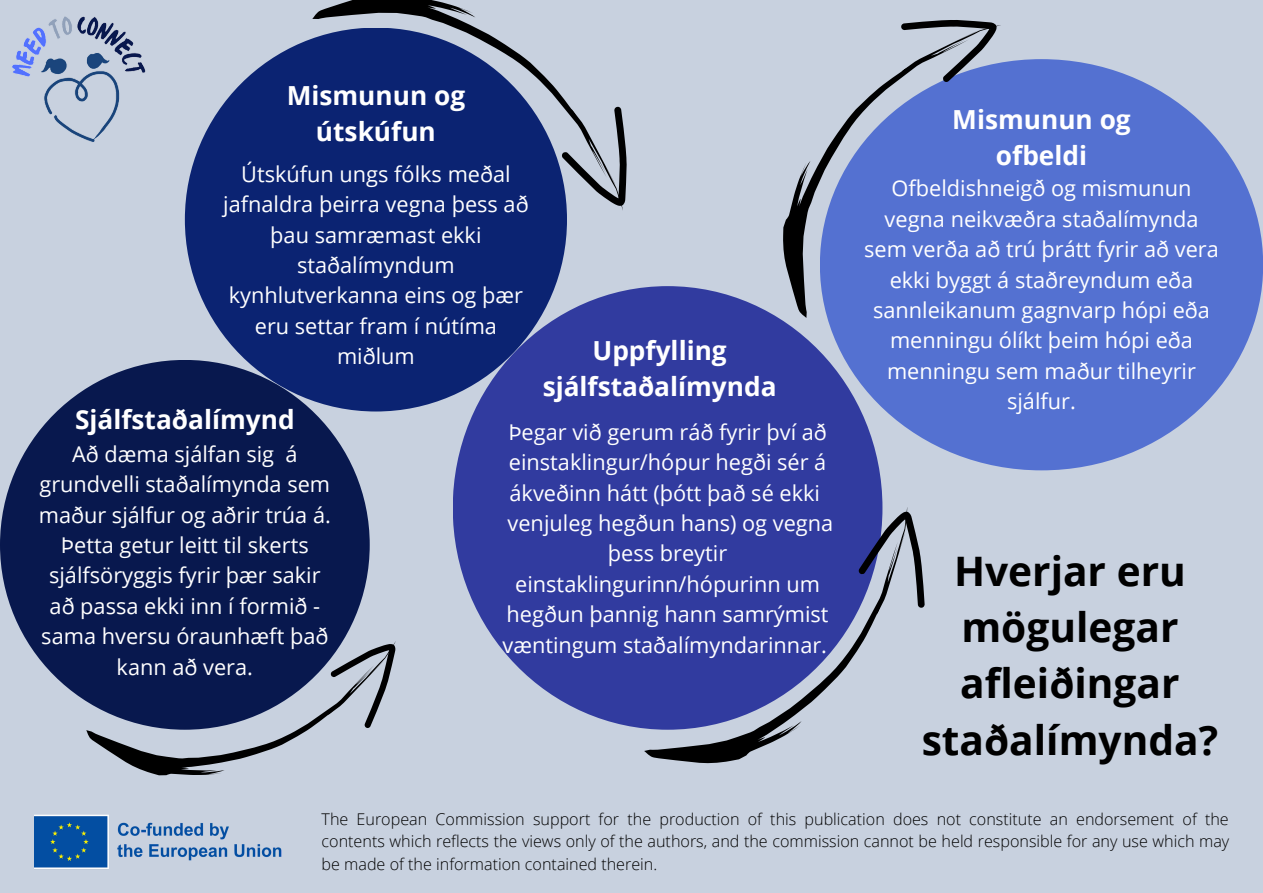
<style>
.page{position:relative;width:1263px;height:893px;background:#c8d1df}
.page>*{position:absolute;margin:0;border:0;box-sizing:border-box;transform-origin:0 0}
.t1{font:700 40.65px/56.4px "Open Sans";color:#000;text-align:center}
.t2{font:700 26.25px/36.6px "Open Sans";color:#fff;text-align:center}
.t3{font:21.75px/30.4px "Open Sans";color:#fff;text-align:center}
.t4{font:300 16.12px/22.5px "Open Sans";color:#000;text-align:justify}
</style>
<div class="page">
<div style="left:0;top:360px;width:370px;height:369px;background:#08184e;border-radius:50%"></div>
<div style="left:185px;top:28px;width:382px;height:383px;background:#0b2372;border-radius:50%"></div>
<div style="left:453px;top:286px;width:429px;height:443px;background:#313b9f;border-radius:50%"></div>
<div style="left:820px;top:59px;width:443px;height:411px;background:#5471d1;border-radius:50%"></div>
<svg style="left:158px;top:640px;width:238px;height:136px;fill:#08184e"></svg>
<svg style="left:73px;top:692px;width:85px;height:83px"></svg>
<svg style="left:327px;top:642px;width:69px;height:92px"></svg>
<svg style="left:413px;top:0;width:210px;height:211px"></svg>
<svg style="left:288px;top:0;width:125px;height:49px"></svg>
<svg style="left:553px;top:94px;width:74px;height:114px"></svg>
<img style="left:12px;top:16px;width:134px;height:126px">
<svg style="left:753px;top:506px;width:155px;height:245px"></svg>
<svg style="left:615px;top:711px;width:138px;height:53px"></svg>
<svg style="left:848px;top:509px;width:77px;height:115px"></svg>
<svg style="left:786px;top:25px;width:216px;height:194px"></svg>
<svg style="left:721px;top:219px;width:115px;height:123px"></svg>
<svg style="left:888px;top:20px;width:111px;height:71px"></svg>
<img style="left:34px;top:814px;width:248px;height:55px">
<p class="t2" style="left:287px;top:76px;width:180px">Mismunun og útskúfun</p>
<p class="t3" style="left:223px;top:158px;width:307px">Útskúfun ungs fólks meðal jafnaldra þeirra vegna þess að þau samræmast ekki staðalímyndum kynhlutverkanna eins og þær eru settar fram í nútíma miðlum</p>
<p class="t2" style="left:543px;top:331px;width:235px">Uppfylling sjálfstaðalímynda</p>
<p class="t2" style="left:75px;top:400px;width:221px">Sjálfstaðalímynd</p>
<p class="t3" style="left:39px;top:438px;width:294px">Að dæma sjálfan sig á grundvelli staðalímynda sem maður sjálfur og aðrir trúa á.<br>Þetta getur leitt til skerts sjálfsöryggis fyrir þær sakir að passa ekki inn í formið - sama hversu óraunhæft það kann að vera.</p>
<p class="t3" style="left:502px;top:416px;width:332px">Þegar við gerum ráð fyrir því að einstaklingur/hópur hegði sér á ákveðinn hátt (þótt það sé ekki venjuleg hegðun hans) og vegna þess breytir einstaklingurinn/hópurinn um hegðun þannig hann samrýmist væntingum staðalímyndarinnar.</p>
<p class="t2" style="left:952px;top:100px;width:180px">Mismunun og ofbeldi</p>
<p class="t3" style="left:864px;top:173px;width:356px">Ofbeldishneigð og mismunun vegna neikvæðra staðalímynda sem verða að trú þrátt fyrir að vera ekki byggt á staðreyndum eða sannleikanum gagnvarp hópi eða menningu ólíkt þeim hópi eða menningu sem maður tilheyrir sjálfur.</p>
<p class="t1" style="left:922px;top:541px;width:298px">Hverjar eru mögulegar afleiðingar staðalímynda?</p>
<p class="t4" style="left:322px;top:807px;width:909px">The European Commission support for the production of this publication does not constitute an endorsement of the contents which reflects the views only of the authors, and the commission cannot be held responsible for any use which may be made of the information contained therein.</p>
</div>
